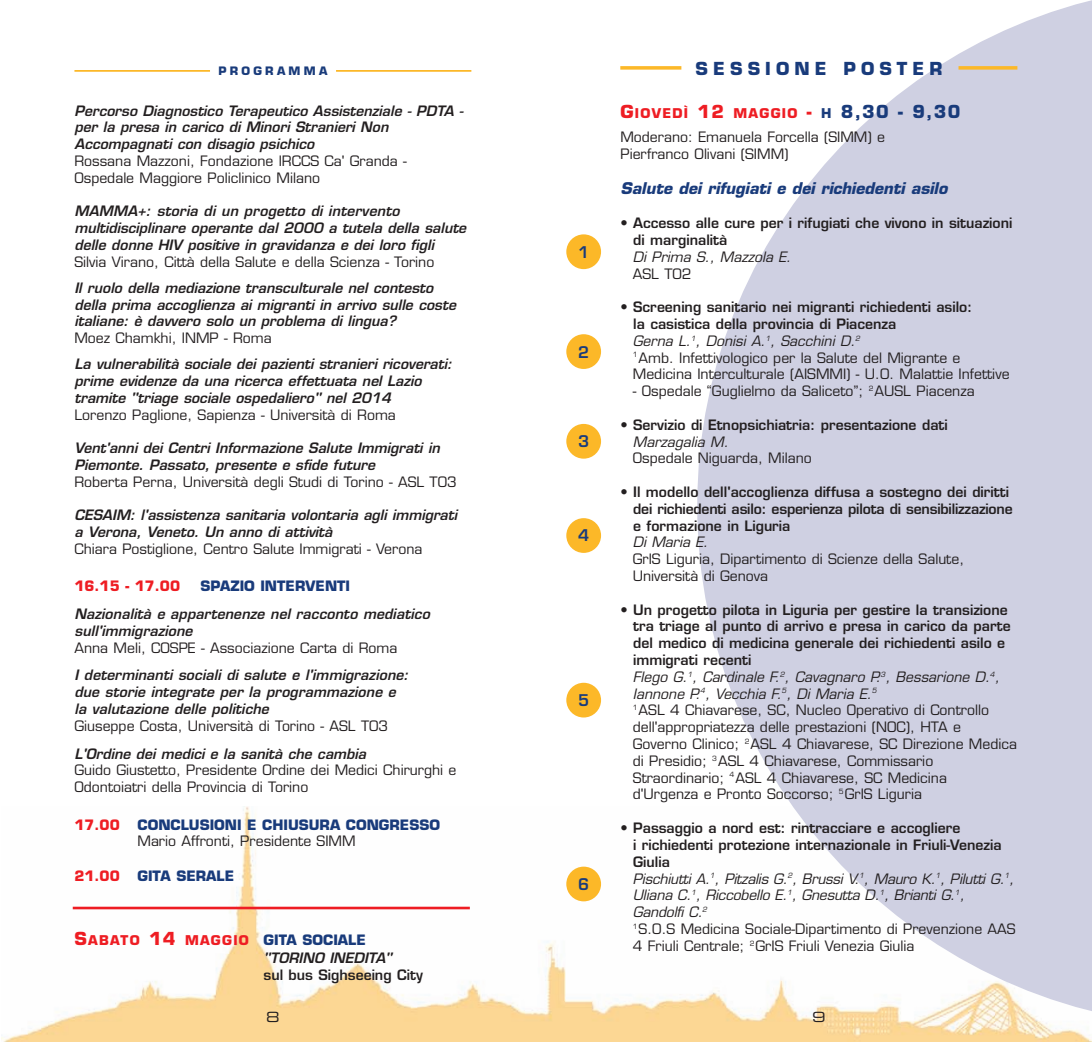
<style>
.page{position:relative;width:1092px;height:1042px;background:#fff}
.page>*{position:absolute;margin:0;border:0;box-sizing:border-box;transform-origin:0 0}
.t1{font:700 17.5px "Eurostile";letter-spacing:.29em;color:#193b7b}
.t2{font:italic 700 15.75px "Eurostile";color:#193b7b}
.t3{font:600 15.75px "Eurostile";color:#193b7b}
.t4{font:14px/16.8px "Eurostile";color:#231f20}
.t5{font:italic 600 14px/16.8px "Eurostile";color:#231f20}
.t6{font:italic 14px/16.8px "Eurostile";letter-spacing:-.015em;color:#231f20}
.t7{font:600 14px/16.8px "Eurostile";color:#231f20}
.t8{font:700 14px "Eurostile";color:#193b7b}
.t9{font:700 14px "Eurostile";color:#ee1d23}
.t10{font:14px "Eurostile Extended Two";color:#231f20}
.t11{font:700 13.12px "Eurostile";letter-spacing:.095em;color:#ee1d23}
.t12{font:700 11.38px "Eurostile";letter-spacing:.29em;color:#193b7b}
.s1{font-size:17.5px}
.s2{color:#193b7b}
.s3{font-size:17.5px;color:#193b7b}
.s4{font-weight:600}
.s5{font-style:italic}
.s6{font-weight:600;font-style:normal}
.s7{font-style:normal}
.s8{font-size:14px;color:#193b7b}
</style>
<div class="page">
<img style="left:2px;top:806px;width:1089px;height:236px">
<hr style="left:73px;top:906px;width:397px;height:3px;background:#ee1d23">
<hr style="left:74px;top:70px;width:136px;height:2px;background:#fcb828">
<hr style="left:336px;top:70px;width:135px;height:2px;background:#fcb828">
<svg style="left:697px;top:0;width:394px;height:1026px;fill:#cfd0e2"></svg>
<svg style="left:620px;top:66px;width:61px;height:4px"></svg>
<svg style="left:958px;top:66px;width:59px;height:4px"></svg>
<div style="left:566px;top:234px;width:35px;height:35px;background:#fcb828;border-radius:50%"></div>
<div style="left:566px;top:334px;width:35px;height:35px;background:#fcb828;border-radius:50%"></div>
<div style="left:566px;top:424px;width:35px;height:35px;background:#fcb828;border-radius:50%"></div>
<div style="left:566px;top:518px;width:35px;height:35px;background:#fcb828;border-radius:50%"></div>
<div style="left:566px;top:683px;width:35px;height:34px;background:#fcb828;border-radius:50%"></div>
<div style="left:566px;top:866px;width:35px;height:35px;background:#fcb828;border-radius:50%"></div>
<p class="t12" style="left:218px;top:67px;width:110px">PROGRAMMA</p>
<p class="t1" style="left:695px;top:62px;width:248px">SESSIONE POSTER</p>
<p class="t11" style="left:620px;top:108px;width:341px"><span class="s1">G</span>IOVEDÌ <span class="s1">12</span> MAGGIO <span class="s1">-</span> <span class="s2">H</span> <span class="s3">8,30 - 9,30</span></p>
<p class="t4" style="left:620px;top:130px;width:266px">Moderano: Emanuela Forcella (SIMM) e<br>Pierfranco Olivani (SIMM)</p>
<p class="t2" style="left:620px;top:182px;width:328px">Salute dei rifugiati e dei richiedenti asilo</p>
<p class="t7" style="left:633px;top:216px;width:381px;text-indent:-13px">• Accesso alle cure per i rifugiati che vivono in situazioni di marginalità</p>
<p class="t6" style="left:632px;top:250px;width:160px">Di Prima S., Mazzola E.</p>
<p class="t4" style="left:632px;top:266px;width:60px">ASL TO2</p>
<p class="t4" style="left:632px;top:300px;width:378px;text-indent:-12px"><span class="s4">• Screening sanitario nei migranti richiedenti asilo:<br>la casistica della provincia di Piacenza<br></span><span class="s5">Gerna L.</span><sup>1</sup><span class="s5">, Donisi A.</span><sup>1</sup><span class="s5">, Sacchini D.</span><sup>2<br></sup><sup>1</sup>Amb. Infettivologico per la Salute del Migrante e Medicina Interculturale (AISMMI) - U.O. Malattie Infettive</p>
<p class="t4" style="left:632px;top:384px;width:343px">- Ospedale “Guglielmo da Saliceto”; <sup>2</sup>AUSL Piacenza</p>
<p class="t7" style="left:620px;top:418px;width:329px">• Servizio di Etnopsichiatria: presentazione dati</p>
<p class="t6" style="left:632px;top:434px;width:97px">Marzagalia M.</p>
<p class="t4" style="left:632px;top:451px;width:180px">Ospedale Niguarda, Milano</p>
<p class="t7" style="left:633px;top:485px;width:381px;text-indent:-13px">• Il modello dell'accoglienza diffusa a sostegno dei diritti dei richiedenti asilo: esperienza pilota di sensibilizzazione e formazione in Liguria</p>
<p class="t6" style="left:632px;top:535px;width:77px">Di Maria E.</p>
<p class="t4" style="left:632px;top:552px;width:333px">GrIS Liguria, Dipartimento di Scienze della Salute,<br>Università di Genova</p>
<p class="t4" style="left:632px;top:602px;width:386px;text-indent:-12px"><span class="s4">• Un progetto pilota in Liguria per gestire la transizione tra triage al punto di arrivo e presa in carico da parte del medico di medicina generale dei richiedenti asilo e immigrati recenti<br></span><span class="s5">Flego G.</span><sup>1</sup><span class="s5">, Cardinale F.</span><sup>2</sup><span class="s5">, Cavagnaro P.</span><sup>3</sup><span class="s5">, Bessarione D.</span><sup>4</sup><span class="s5">, Iannone P.</span><sup>4</sup><span class="s5">, Vecchia F.</span><sup>5</sup><span class="s5">, Di Maria E.</span><sup>5<br></sup><sup>1</sup>ASL 4 Chiavarese, SC, Nucleo Operativo di Controllo dell'appropriatezza delle prestazioni (NOC), HTA e Governo Clinico; <sup>2</sup>ASL 4 Chiavarese, SC Direzione Medica di Presidio; <sup>3</sup>ASL 4 Chiavarese, Commissario Straordinario; <sup>4</sup>ASL 4 Chiavarese, SC Medicina<br>d'Urgenza e Pronto Soccorso; <sup>5</sup>GrIS Liguria</p>
<p class="t6" style="left:632px;top:821px;width:384px;text-indent:-12px"><span class="s6">• Passaggio a nord est: rintracciare e accogliere<br>i richiedenti protezione internazionale in Friuli-Venezia Giulia<br></span>Pischiutti A.<sup>1</sup>, Pitzalis G.<sup>2</sup>, Brussi V.<sup>1</sup>, Mauro K.<sup>1</sup>, Pilutti G.<sup>1</sup>, Uliana C.<sup>1</sup>, Riccobello E.<sup>1</sup>, Gnesutta D.<sup>1</sup>, Brianti G.<sup>1</sup>, Gandolfi C.<sup>2<br></sup><sup>1</sup><span class="s7">S.O.S Medicina Sociale-Dipartimento di Prevenzione AAS 4 Friuli Centrale;</span> <sup>2</sup><span class="s7">GrIS Friuli Venezia Giulia</span></p>
<p class="t5" style="left:74px;top:104px;width:390px">Percorso Diagnostico Terapeutico Assistenziale - PDTA - per la presa in carico di Minori Stranieri Non<br>Accompagnati con disagio psichico</p>
<p class="t4" style="left:74px;top:154px;width:334px">Rossana Mazzoni, Fondazione IRCCS Ca' Granda -<br>Ospedale Maggiore Policlinico Milano</p>
<p class="t5" style="left:74px;top:204px;width:393px">MAMMA+: storia di un progetto di intervento multidisciplinare operante dal 2000 a tutela della salute delle donne HIV positive in gravidanza e dei loro figli</p>
<p class="t4" style="left:74px;top:255px;width:361px">Silvia Virano, Città della Salute e della Scienza - Torino</p>
<p class="t5" style="left:74px;top:281px;width:383px">Il ruolo della mediazione transculturale nel contesto della prima accoglienza ai migranti in arrivo sulle coste italiane: è davvero solo un problema di lingua?</p>
<p class="t4" style="left:74px;top:331px;width:199px">Moez Chamkhi, INMP - Roma</p>
<p class="t5" style="left:74px;top:357px;width:379px">La vulnerabilità sociale dei pazienti stranieri ricoverati: prime evidenze da una ricerca effettuata nel Lazio tramite "triage sociale ospedaliero" nel 2014</p>
<p class="t4" style="left:74px;top:407px;width:323px">Lorenzo Paglione, Sapienza - Università di Roma</p>
<p class="t5" style="left:74px;top:441px;width:367px">Vent'anni dei Centri Informazione Salute Immigrati in<br>Piemonte. Passato, presente e sfide future</p>
<p class="t4" style="left:74px;top:475px;width:384px">Roberta Perna, Università degli Studi di Torino - ASL TO3</p>
<p class="t5" style="left:74px;top:508px;width:384px">CESAIM: l'assistenza sanitaria volontaria agli immigrati a Verona, Veneto. Un anno di attività</p>
<p class="t4" style="left:74px;top:542px;width:349px">Chiara Postiglione, Centro Salute Immigrati - Verona</p>
<p class="t9" style="left:74px;top:581px;width:107px">16.15 - 17.00</p>
<p class="t8" style="left:200px;top:581px;width:151px">SPAZIO INTERVENTI</p>
<p class="t5" style="left:74px;top:607px;width:357px">Nazionalità e appartenenze nel racconto mediatico sull'immigrazione</p>
<p class="t4" style="left:74px;top:641px;width:324px">Anna Meli, COSPE - Associazione Carta di Roma</p>
<p class="t5" style="left:74px;top:668px;width:335px">I determinanti sociali di salute e l'immigrazione: due storie integrate per la programmazione e la valutazione delle politiche</p>
<p class="t4" style="left:74px;top:719px;width:315px">Giuseppe Costa, Università di Torino - ASL TO3</p>
<p class="t5" style="left:74px;top:746px;width:293px">L'Ordine dei medici e la sanità che cambia</p>
<p class="t4" style="left:74px;top:763px;width:383px">Guido Giustetto, Presidente Ordine dei Medici Chirurghi e<br>Odontoiatri della Provincia di Torino</p>
<p class="t9" style="left:74px;top:819px;width:47px">17.00</p>
<p class="t8" style="left:137px;top:819px;width:304px">CONCLUSIONI E CHIUSURA CONGRESSO</p>
<p class="t4" style="left:137px;top:834px;width:220px">Mario Affronti, Presidente SIMM</p>
<p class="t9" style="left:74px;top:870px;width:47px">21.00</p>
<p class="t8" style="left:137px;top:870px;width:98px">GITA SERALE</p>
<p class="t3" style="left:578px;top:246px;width:13px">1</p>
<p class="t3" style="left:578px;top:346px;width:13px">2</p>
<p class="t3" style="left:578px;top:435px;width:13px">3</p>
<p class="t3" style="left:578px;top:530px;width:13px">4</p>
<p class="t3" style="left:578px;top:694px;width:13px">5</p>
<p class="t3" style="left:578px;top:878px;width:13px">6</p>
<p class="t11" style="left:74px;top:935px;width:293px"><span class="s1">S</span>ABATO <span class="s1">14</span> MAGGIO <span class="s8">GITA SOCIALE</span></p>
<p class="t5" style="left:263px;top:951px;width:130px">"TORINO INEDITA"</p>
<p class="t7" style="left:263px;top:968px;width:161px">sul bus Sighseeing City</p>
<p class="t10" style="left:266px;top:1012px;width:15px">8</p>
<p class="t10" style="left:812px;top:1012px;width:15px">9</p>
</div>
